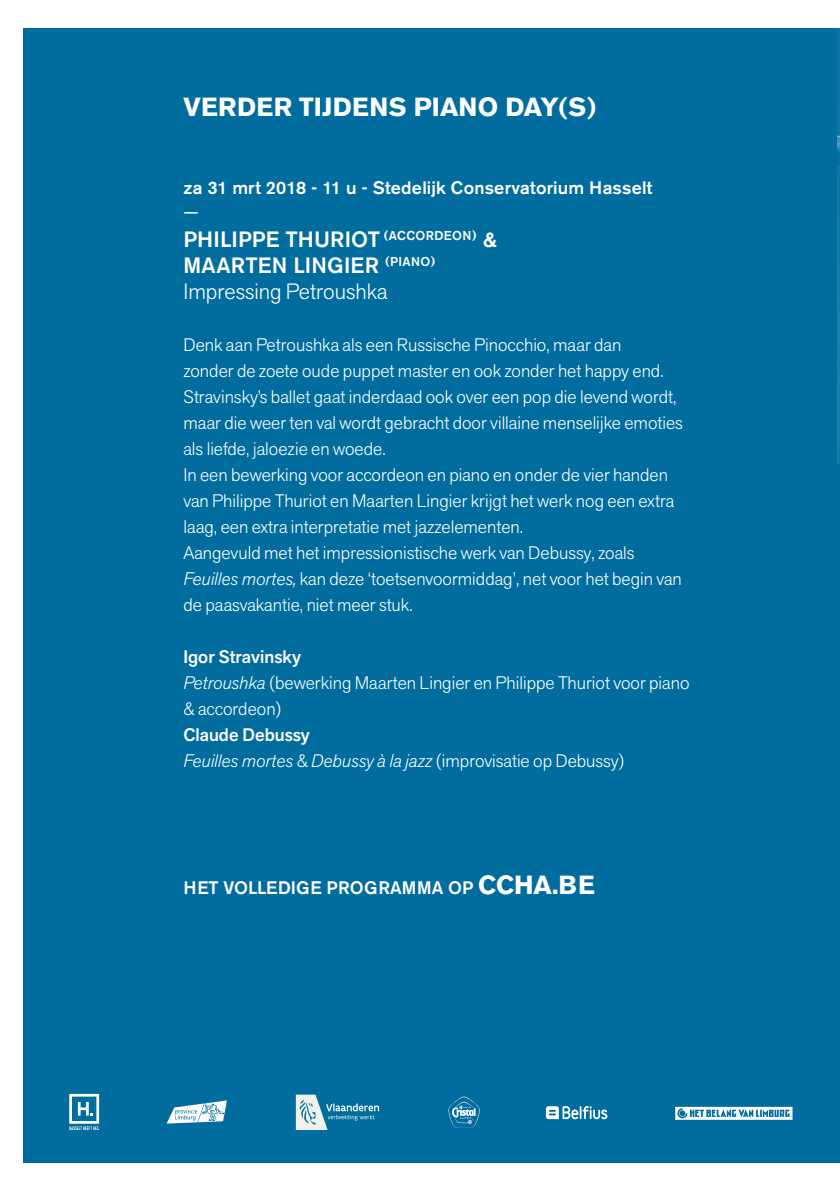
<style>
.page{position:relative;width:840px;height:1191px;background:#fff}
.page>*{position:absolute;margin:0;border:0;box-sizing:border-box;transform-origin:0 0}
.t1{font:700 26px "Akzidenz Grotesk BE";letter-spacing:.005em;color:#fff}
.t2{font:500 22px/26.4px "Akzidenz Grotesk BE";letter-spacing:.005em;color:#fff}
.t3{font:300 22px "Akzid Grtsk Next";color:#fff}
.t4{font:300 18px/26px "Akzid Grtsk Next";color:#fff}
.t5{font:500 18px "Akzidenz Grotesk BE";letter-spacing:.01em;color:#fff}
.t6{font:italic 300 18px/26px "Akzid Grtsk Next";color:#fff}
.s1{font-weight:300}
.s2{font-style:italic}
.s3{font-weight:500}
.s4{font-weight:500;font-style:normal}
.s5{font-style:normal}
.s6{font-weight:700;font-size:26px}
</style>
<div class="page">
<div style="left:23px;top:28px;width:816px;height:1134px;background:#006d9e"></div>
<img style="left:837px;top:32px;width:2px;height:317px">
<svg style="left:69px;top:1094px;width:31px;height:36px"></svg>
<svg style="left:167px;top:1100px;width:60px;height:23px"></svg>
<svg style="left:448px;top:1096px;width:31px;height:32px"></svg>
<svg style="left:545px;top:1106px;width:62px;height:13px"></svg>
<svg style="left:296px;top:1094px;width:83px;height:36px"></svg>
<svg style="left:675px;top:1106px;width:117px;height:13px"></svg>
<h1 class="t1" style="left:183px;top:92px;width:414px">VERDER TIJDENS PIANO DAY(S)</h1>
<p class="t5" style="left:183px;top:177px;width:470px">za 31 mrt 2018 - 11 u - Stedelijk Conservatorium Hasselt</p>
<p class="t2" style="left:183px;top:199px;width:315px"><span class="s1">—<br></span>PHILIPPE THURIOT <sup>(ACCORDEON)</sup> &amp;<br>MAARTEN LINGIER <sup>(PIANO)</sup></p>
<p class="t3" style="left:183px;top:277px;width:205px">Impressing Petroushka</p>
<p class="t4" style="left:183px;top:332px;width:500px">Denk aan Petroushka als een Russische Pinocchio, maar dan<br>zonder de zoete oude puppet master en ook zonder het happy end.<br>Stravinsky’s ballet gaat inderdaad ook over een pop die levend wordt, maar die weer ten val wordt gebracht door villaine menselijke emoties als liefde, jaloezie en woede.<br>In een bewerking voor accordeon en piano en onder de vier handen van Philippe Thuriot en Maarten Lingier krijgt het werk nog een extra laag, een extra interpretatie met jazzelementen.<br>Aangevuld met het impressionistische werk van Debussy, zoals <span class="s2">Feuilles mortes,</span> kan deze ‘toetsenvoormiddag’, net voor het begin van de paasvakantie, niet meer stuk.</p>
<p class="t4" style="left:183px;top:644px;width:507px"><span class="s3">Igor Stravinsky<br></span><span class="s2">Petroushka</span> (bewerking Maarten Lingier en Philippe Thuriot voor piano &amp; accordeon)</p>
<p class="t6" style="left:183px;top:721px;width:443px"><span class="s4">Claude Debussy<br></span>Feuilles mortes <span class="s5">&amp;</span> Debussy à la jazz <span class="s5">(improvisatie op Debussy)</span></p>
<p class="t5" style="left:183px;top:876px;width:412px">HET VOLLEDIGE PROGRAMMA OP <span class="s6">CCHA.BE</span></p>
</div>
